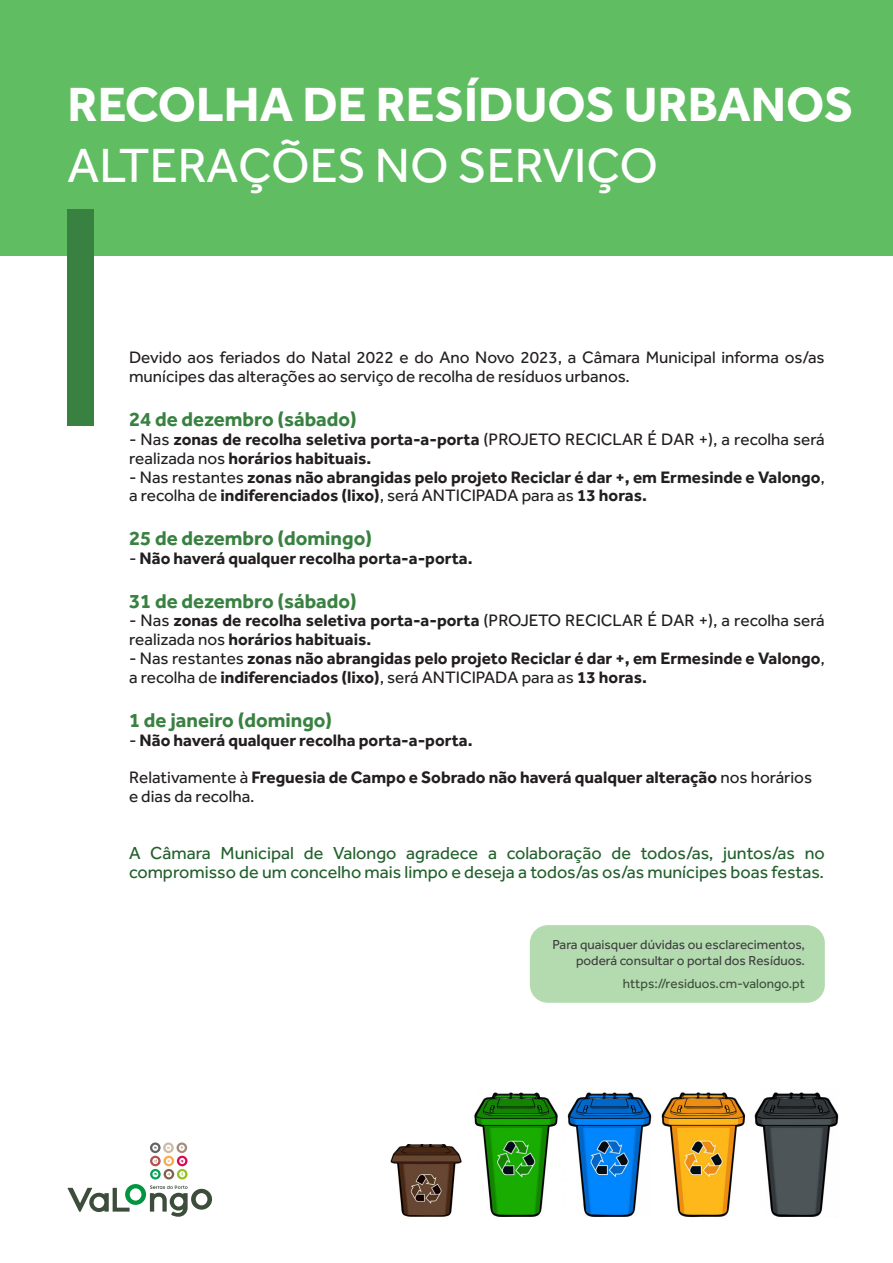
<style>
.page{position:relative;width:893px;height:1263px;background:#fff}
.page>*{position:absolute;margin:0;border:0;box-sizing:border-box;transform-origin:0 0}
.t1{font:700 49.65px "Effra";color:#fff}
.t2{font:49.65px "Effra";color:#fff}
.t3{font:700 20.55px "Effra";color:#398141}
.t4{font:18px/18.9px "Effra";color:#22602c}
.t5{font:700 17.1px/18.9px "Effra";color:#231f20}
.t6{font:17.1px/18.9px "Effra";color:#231f20}
.t7{font:13.5px "Effra";color:#3e3e3f}
.t8{font:13.5px "Effra";color:#3d4d3b}
.s1{font-weight:400}
</style>
<div class="page">
<div style="left:0;top:0;width:893px;height:255px;background:#60bd62"></div>
<div style="left:68px;top:209px;width:26px;height:217px;background:#398141"></div>
<img style="left:390px;top:1092px;width:449px;height:125px">
<svg style="left:67px;top:1142px;width:145px;height:75px"></svg>
<div style="left:530px;top:925px;width:295px;height:78px;background:#b3dbaf;border-radius:18px"></div>
<p class="t1" style="left:68px;top:74px;width:787px">RECOLHA DE RESÍDUOS URBANOS</p>
<p class="t2" style="left:68px;top:137px;width:592px">ALTERAÇÕES NO SERVIÇO</p>
<p class="t6" style="left:129px;top:348px;width:697px">Devido aos feriados do Natal 2022 e do Ano Novo 2023, a Câmara Municipal informa os/as munícipes das alterações ao serviço de recolha de resíduos urbanos.</p>
<p class="t3" style="left:129px;top:406px;width:229px">24 de dezembro (sábado)</p>
<p class="t5" style="left:129px;top:429px;width:697px"><span class="s1">- Nas</span> zonas de recolha seletiva porta-a-porta <span class="s1">(PROJETO RECICLAR É DAR +), a recolha será realizada nos</span> horários habituais.</p>
<p class="t5" style="left:129px;top:467px;width:697px"><span class="s1">- Nas restantes</span> zonas não abrangidas pelo projeto Reciclar é dar +, em Ermesinde e Valongo<span class="s1">, a recolha de</span> indiferenciados (lixo)<span class="s1">, será ANTICIPADA para as</span> 13 horas.</p>
<p class="t3" style="left:129px;top:526px;width:245px">25 de dezembro (domingo)</p>
<p class="t5" style="left:129px;top:548px;width:345px"><span class="s1">-</span> Não haverá qualquer recolha porta-a-porta.</p>
<p class="t3" style="left:129px;top:588px;width:229px">31 de dezembro (sábado)</p>
<p class="t5" style="left:129px;top:611px;width:697px"><span class="s1">- Nas</span> zonas de recolha seletiva porta-a-porta <span class="s1">(PROJETO RECICLAR É DAR +), a recolha será realizada nos</span> horários habituais.</p>
<p class="t5" style="left:129px;top:649px;width:697px"><span class="s1">- Nas restantes</span> zonas não abrangidas pelo projeto Reciclar é dar +, em Ermesinde e Valongo<span class="s1">, a recolha de</span> indiferenciados (lixo)<span class="s1">, será ANTICIPADA para as</span> 13 horas.</p>
<p class="t3" style="left:129px;top:707px;width:205px">1 de janeiro (domingo)</p>
<p class="t5" style="left:129px;top:730px;width:345px"><span class="s1">-</span> Não haverá qualquer recolha porta-a-porta.</p>
<p class="t5" style="left:129px;top:768px;width:685px"><span class="s1">Relativamente à</span> Freguesia de Campo e Sobrado não haverá qualquer alteração <span class="s1">nos horários</span></p>
<p class="t6" style="left:129px;top:787px;width:127px">e dias da recolha.</p>
<p class="t4" style="left:129px;top:843px;width:697px">A Câmara Municipal de Valongo agradece a colaboração de todos/as, juntos/as no compromisso de um concelho mais limpo e deseja a todos/as os/as munícipes boas festas.</p>
<p class="t7" style="left:552px;top:936px;width:254px">Para quaisquer dúvidas ou esclarecimentos,</p>
<p class="t7" style="left:576px;top:953px;width:230px">poderá consultar o portal dos Resíduos.</p>
<p class="t8" style="left:623px;top:975px;width:183px">https://residuos.cm-valongo.pt</p>
</div>
